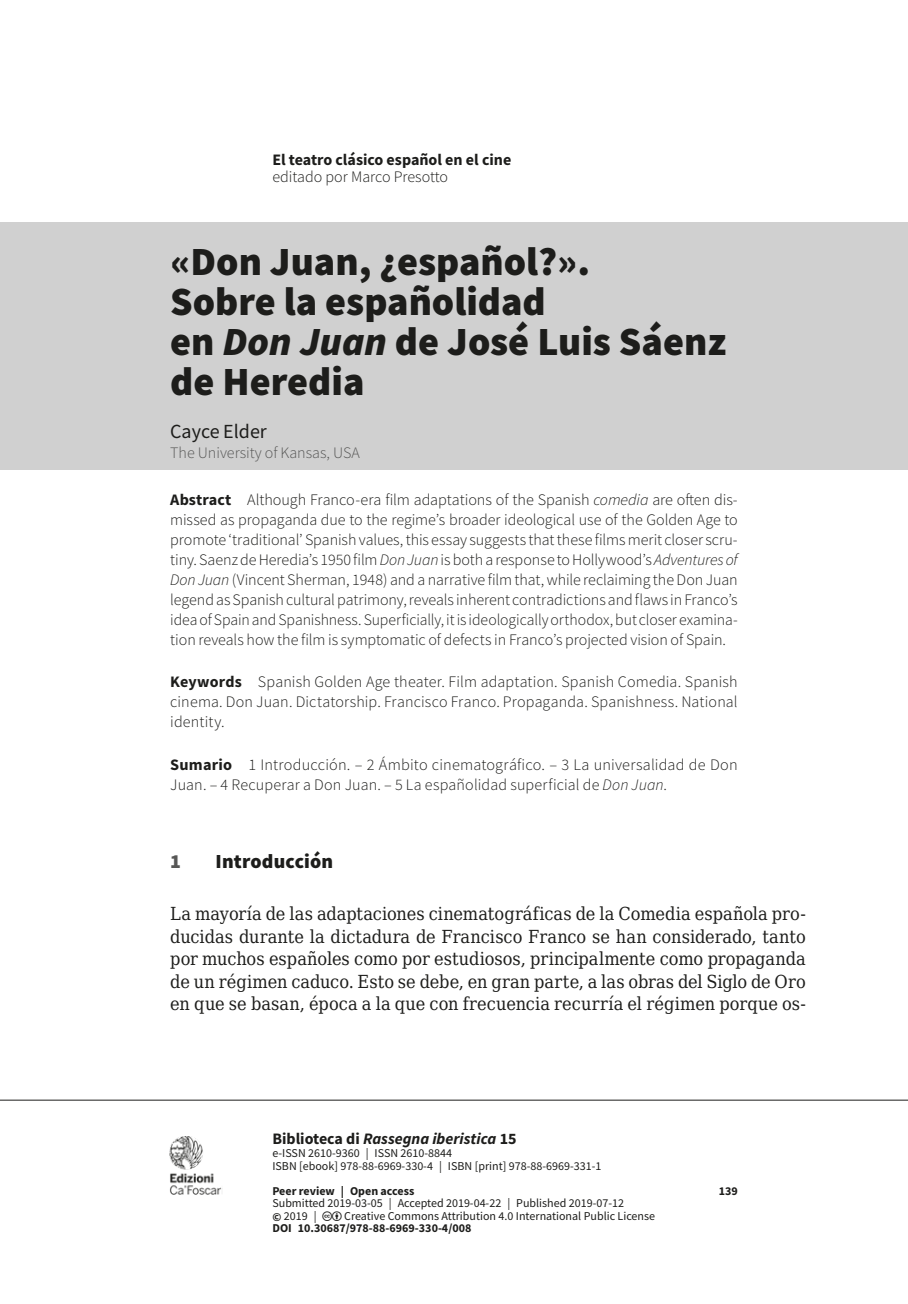
<style>
.page{position:relative;width:908px;height:1304px;background:#fff}
.page>*{position:absolute;margin:0;border:0;box-sizing:border-box;transform-origin:0 0}
.t1{font:900 40px/40px "Source Sans Pro";color:#1d1d1b}
.t2{font:900 20px "Source Sans Pro";letter-spacing:.01em;color:#1d1d1b}
.t3{font:20px "Source Sans Pro";color:#1d1d1b}
.t4{font:900 20px "Source Sans Pro";color:#575756}
.t5{font:18px/22.4px "DejaVu Serif Condensed";letter-spacing:.005em;color:#1d1d1b;text-align:justify}
.t6{font:300 16px/20px "Source Sans Pro";letter-spacing:.005em;color:#1d1d1b;text-align:justify}
.t7{font:italic 700 16px "Source Sans Pro";color:#1d1d1b}
.t8{font:700 16px "Source Sans Pro";color:#1d1d1b}
.t9{font:300 16px "Source Sans Pro";color:#575756}
.t10{font:12px/12.4px "Source Sans Pro";color:#1d1d1b}
.t11{font:700 12px "Source Sans Pro";color:#1d1d1b}
.s1{font-style:italic}
.s2{font-weight:700}
.s3{font-style:normal}
</style>
<div class="page">
<img style="left:169px;top:1136px;width:54px;height:59px">
<hr style="left:0;top:1100px;width:907px;height:1px;background:#1d1d1b">
<div style="left:0;top:223px;width:907px;height:247px;background:#d0d0d0"></div>
<p class="t8" style="left:272px;top:149px;width:240px">El teatro clásico español en el cine</p>
<p class="t6" style="left:272px;top:167px;width:177px">editado por Marco Presotto</p>
<h1 class="t1" style="left:170px;top:241px;width:557px">«Don Juan, ¿español?».<br>Sobre la españolidad<br>en <span class="s1">Don Juan</span> de José Luis Sáenz de Heredia</h1>
<p class="t3" style="left:170px;top:419px;width:98px">Cayce Elder</p>
<p class="t9" style="left:170px;top:443px;width:191px">The University of Kansas, USA</p>
<p class="t6" style="left:170px;top:489px;width:569px"><span class="s2">Abstract</span> Although Franco-era film adaptations of the Spanish <span class="s1">comedia</span> are often dis&shy;missed as propaganda due to the regime’s broader ideological use of the Golden Age to promote ‘traditional’ Spanish values, this essay suggests that these films merit closer scru&shy;tiny. Saenz de Heredia’s 1950 film <span class="s1">Don Juan</span> is both a response to Hollywood’s <span class="s1">Adventures of Don Juan</span> (Vincent Sherman, 1948) and a narrative film that, while reclaiming the Don Juan legend as Spanish cultural patrimony, reveals inherent contradictions and flaws in Franco’s idea of Spain and Spanishness. Superficially, it is ideologically orthodox, but closer examina&shy;tion reveals how the film is symptomatic of defects in Franco’s projected vision of Spain.</p>
<p class="t6" style="left:170px;top:672px;width:568px"><span class="s2">Keywords</span> Spanish Golden Age theater. Film adaptation. Spanish Comedia. Spanish cinema. Don Juan. Dictatorship. Francisco Franco. Propaganda. Spanishness. National identity.</p>
<p class="t6" style="left:170px;top:755px;width:568px"><span class="s2">Sumario</span> 1 Introducción. – 2 Ámbito cinematográfico. – 3 La universalidad de Don<br>Juan. – 4 Recuperar a Don Juan. – 5 La españolidad superficial de <span class="s1">Don Juan</span>.</p>
<p class="t4" style="left:170px;top:847px;width:12px">1</p>
<p class="t2" style="left:215px;top:847px;width:119px">Introducción</p>
<p class="t5" style="left:170px;top:902px;width:637px">La mayoría de las adaptaciones cinematográficas de la Comedia española pro&shy;ducidas durante la dictadura de Francisco Franco se han considerado, tanto por muchos españoles como por estudiosos, principalmente como propaganda de un régimen caduco. Esto se debe, en gran parte, a las obras del Siglo de Oro en que se basan, época a la que con frecuencia recurría el régimen porque os-</p>
<p class="t7" style="left:272px;top:1128px;width:245px"><span class="s3">Biblioteca di</span> Rassegna iberistica <span class="s3">15</span></p>
<p class="t10" style="left:272px;top:1147px;width:330px">e-ISSN 2610-9360 | ISSN 2610-8844<br>ISBN [ebook] 978-88-6969-330-4 | ISBN [print] 978-88-6969-331-1</p>
<p class="t11" style="left:272px;top:1182px;width:143px">Peer review | Open access</p>
<p class="t11" style="left:718px;top:1182px;width:21px">139</p>
<p class="t10" style="left:272px;top:1197px;width:353px">Submitted 2019-03-05 | Accepted 2019-04-22 | Published 2019-07-12 <span class="s2">©</span> 2019 |</p>
<p class="t10" style="left:344px;top:1209px;width:312px">Creative Commons Attribution 4.0 International Public License</p>
<p class="t11" style="left:272px;top:1220px;width:200px">DOI 10.30687/978-88-6969-330-4/008</p>
</div>
